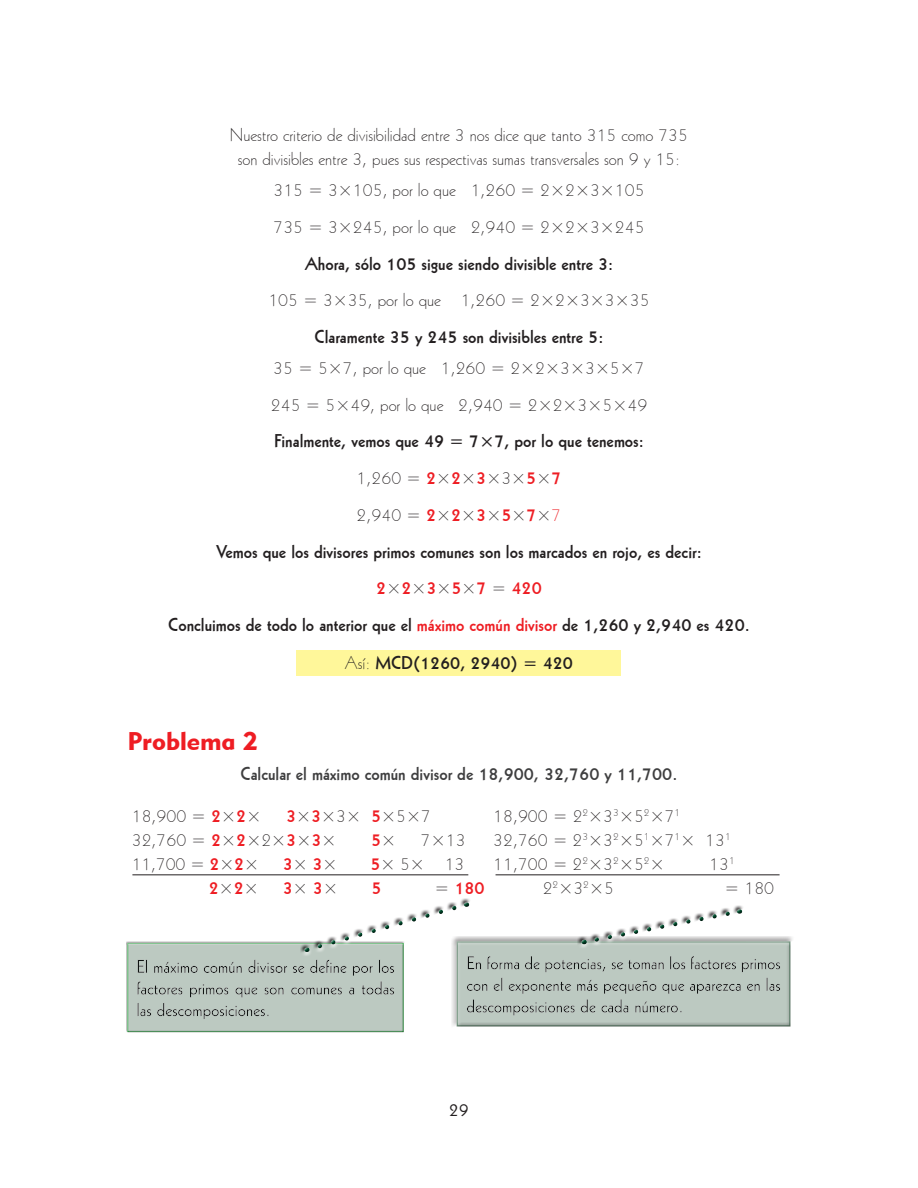
<style>
.page{position:relative;width:918px;height:1188px;background:#fff}
.page>*{position:absolute;margin:0;border:0;box-sizing:border-box;transform-origin:0 0}
.t1{font:25.5px "Geometric 415 BT Black A";color:#ee1d23}
.t2{font:18px/24px "Geometric 231 BT Light C";color:#231f20}
.t3{font:18px/36.8px "Geometric 231 BT Bold C";color:#231f20;text-align:center}
.t4{font:18px "Geometric 231 BT Bold C";color:#3e3e3f}
.t5{font:18px "Geometric 231 BT Bold C";color:#ee1d23}
.t6{font:18px "Geometric 231 BT Roman C";color:#231f20}
.s1{font-family:"Geometric 231 BT Bold C";color:#ee1d23}
.s2{color:#ee1d23}
.s3{font-family:"Geometric 231 BT Light C"}
.s4{font-family:"Geometric 231 BT Light C";color:#231f20}
</style>
<div class="page">
<div style="left:297px;top:650px;width:324px;height:25px;background:#fff79a"></div>
<hr style="left:132px;top:875px;width:336px;height:1px;background:#231f20">
<hr style="left:496px;top:875px;width:284px;height:1px;background:#231f20">
<div style="left:126px;top:942px;width:280px;height:93px;background:#231f20;opacity:.75"></div>
<svg style="left:128px;top:901px;width:662px;height:131px"></svg>
<div style="left:577px;top:905px;width:168px;height:41px;background:#fff"></div>
<div style="left:578px;top:908px;width:168px;height:41px;background:#231f20;opacity:.75"></div>
<p class="t2" style="left:230px;top:122px;width:460px;text-align:center">Nuestro criterio de divisibilidad entre 3 nos dice que tanto 315 como 735 son divisibles entre 3, pues sus respectivas sumas transversales son 9 y 15:</p>
<p class="t2" style="left:273px;top:171px;width:373px;line-height:36.8px">315 = 3×105, por lo que 1,260 = 2×2×3×105<br>735 = 3×245, por lo que 2,940 = 2×2×3×245</p>
<p class="t3" style="left:305px;top:244px;width:310px">Ahora, sólo 105 sigue siendo divisible entre 3:</p>
<p class="t2" style="left:268px;top:288px;width:383px">105 = 3×35, por lo que 1,260 = 2×2×3×3×35</p>
<p class="t3" style="left:315px;top:318px;width:290px">Claramente 35 y 245 son divisibles entre 5:</p>
<p class="t2" style="left:271px;top:349px;width:378px;line-height:36.8px">35 = 5×7, por lo que 1,260 = 2×2×3×3×5×7<br>245 = 5×49, por lo que 2,940 = 2×2×3×5×49</p>
<p class="t3" style="left:274px;top:422px;width:371px">Finalmente, vemos que 49 = 7×7, por lo que tenemos:</p>
<p class="t2" style="left:357px;top:459px;width:206px;line-height:36.8px">1,260 = <span class="s1">2</span>×<span class="s1">2</span>×<span class="s1">3</span>×3×<span class="s1">5</span>×<span class="s1">7<br></span>2,940 = <span class="s1">2</span>×<span class="s1">2</span>×<span class="s1">3</span>×<span class="s1">5</span>×<span class="s1">7</span>×<span class="s2">7</span></p>
<p class="t3" style="left:168px;top:532px;width:583px">Vemos que los divisores primos comunes son los marcados en rojo, es decir:<br><span class="s2">2</span><span class="s3">×</span><span class="s2">2</span><span class="s3">×</span><span class="s2">3</span><span class="s3">×</span><span class="s2">5</span><span class="s3">×</span><span class="s2">7</span> <span class="s3">=</span> <span class="s2">420<br></span>Concluimos de todo lo anterior que el <span class="s2">máximo común divisor</span> de 1,260 y 2,940 es 420.</p>
<p class="t3" style="left:345px;top:644px;width:230px"><span class="s3">Así:</span> MCD(1260, 2940) = 420</p>
<h1 class="t1" style="left:128px;top:725px;width:132px">Problema 2</h1>
<p class="t4" style="left:241px;top:761px;width:438px">Calcular el máximo común divisor de 18,900, 32,760 y 11,700.</p>
<p class="t2" style="left:132px;top:803px;width:131px">18,900 = <span class="s1">2</span>×<span class="s1">2</span>×</p>
<p class="t2" style="left:493px;top:803px;width:239px">18,900 = 2<sup>2</sup>×3<sup>3</sup>×5<sup>2</sup>×7<sup>1<br></sup>32,760 = 2<sup>3</sup>×3<sup>2</sup>×5<sup>1</sup>×7<sup>1</sup>× 13<sup>1<br></sup>11,700 = 2<sup>2</sup>×3<sup>2</sup>×5<sup>2</sup>×</p>
<p class="t2" style="left:132px;top:803px;width:301px;text-indent:154px"><span class="s1">3</span>×<span class="s1">3</span>×3× <span class="s1">5</span>×5×7<br>32,760 = <span class="s1">2</span>×<span class="s1">2</span>×2×<span class="s1">3</span>×<span class="s1">3</span>×</p>
<p class="t5" style="left:371px;top:828px;width:27px">5<span class="s4">×</span></p>
<p class="t2" style="left:421px;top:827px;width:46px">7×13</p>
<p class="t2" style="left:709px;top:851px;width:27px">13<sup>1</sup></p>
<p class="t2" style="left:132px;top:851px;width:129px">11,700 = <span class="s1">2</span>×<span class="s1">2</span>×</p>
<p class="t5" style="left:283px;top:852px;width:56px">3<span class="s4">×</span> 3<span class="s4">×</span></p>
<p class="t2" style="left:371px;top:851px;width:95px"><span class="s1">5</span>× 5× 13</p>
<p class="t5" style="left:209px;top:876px;width:52px">2<span class="s4">×</span>2<span class="s4">×</span></p>
<p class="t5" style="left:283px;top:876px;width:57px">3<span class="s4">×</span> 3<span class="s4">×</span></p>
<p class="t5" style="left:372px;top:876px;width:12px">5</p>
<p class="t5" style="left:435px;top:876px;width:52px"><span class="s4">=</span> 180</p>
<p class="t2" style="left:543px;top:875px;width:73px">2<sup>2</sup>×3<sup>2</sup>×5</p>
<p class="t2" style="left:725px;top:875px;width:51px">= 180</p>
<p class="t6" style="left:449px;top:1098px;width:22px">29</p>
</div>
